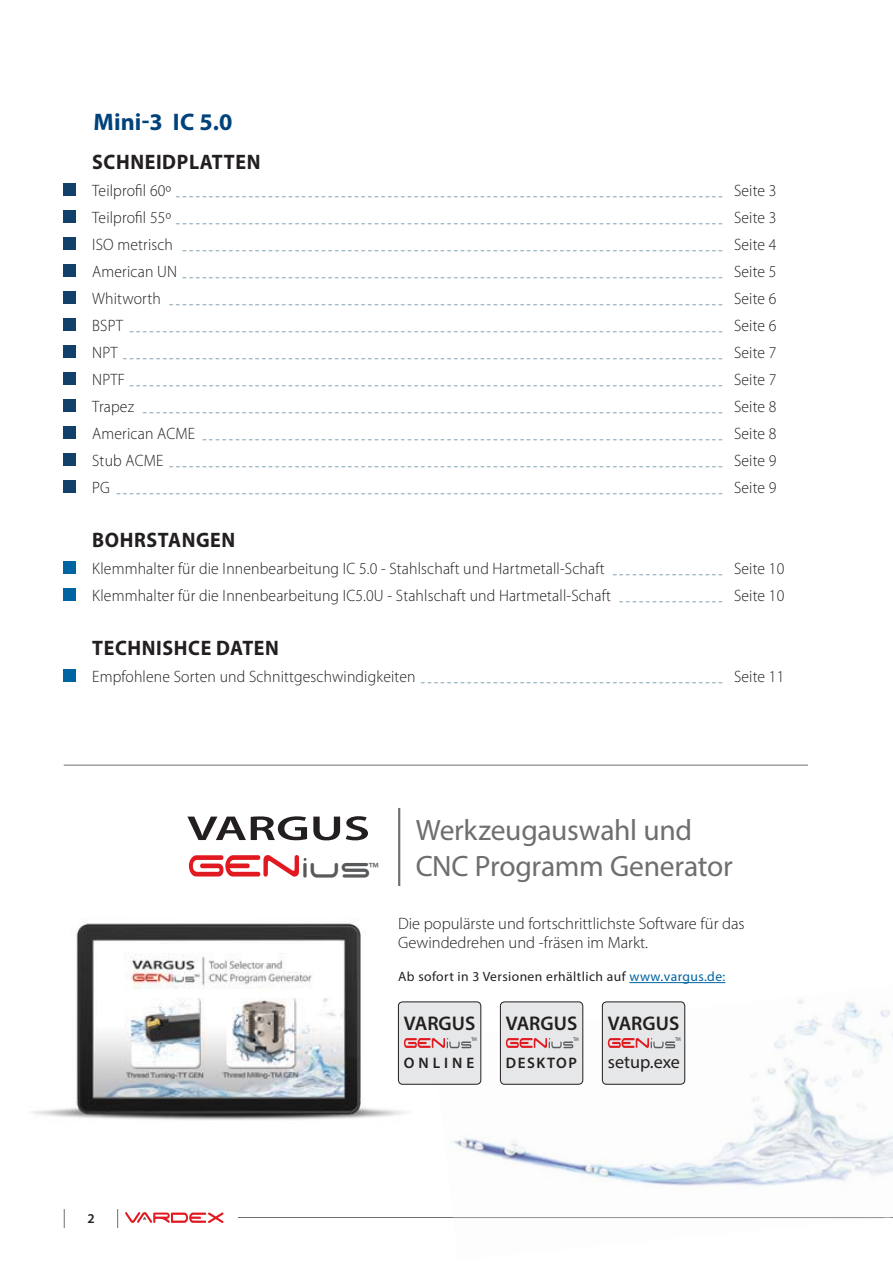
<style>
.page{position:relative;width:893px;height:1263px;background:#fff}
.page>*{position:absolute;margin:0;border:0;box-sizing:border-box;transform-origin:0 0}
.t1{font:600 34.8px "Myriad Pro";color:#231f20;scale:1.46 1}
.t2{font:33.45px "Space Age";color:#58595b}
.t3{font:29.55px/36.6px "Myriad Pro";letter-spacing:-.01em;color:#6d6e70}
.t4{font:700 24px "Myriad Pro";letter-spacing:.01em;color:#00427a}
.t5{font:700 21px "Myriad Pro";letter-spacing:.03em;color:#231f20;scale:.95 1}
.t6{font:600 19.8px "Myriad Pro";color:#231f20}
.t7{font:18.15px "Myriad Pro";color:#231f20}
.t8{font:300 16.5px/27px "Myriad Pro";letter-spacing:.01em;color:#231f20;scale:.95 1}
.t9{font:300 16.5px/19.5px "Myriad Pro";letter-spacing:.01em;color:#231f20}
.t10{font:600 15.15px "Myriad Pro";letter-spacing:.115em;color:#231f20}
.t11{font:13.5px "Myriad Pro";letter-spacing:.03em;color:#231f20}
.t12{font:600 13.5px "Myriad Pro";color:#231f20}
.t13{font:300 9px "Myriad Pro";color:#024163;scale:.8 1}
.s1{font-size:16.5px;color:#231f20}
.s2{font-size:9px;color:#024163}
.s3{color:#0064a2}
</style>
<div class="page">
<hr style="left:238px;top:1218px;width:655px;height:1px;background:#6d6e70">
<svg style="left:125px;top:1212px;width:99px;height:11px"></svg>
<svg style="left:117px;top:1209px;width:1px;height:19px"></svg>
<svg style="left:64px;top:1209px;width:1px;height:19px"></svg>
<img style="left:433px;top:1000px;width:460px;height:219px">
<img style="left:453px;top:1218px;width:435px;height:1px">
<img style="left:33px;top:923px;width:398px;height:197px">
<div style="left:64px;top:183px;width:12px;height:13px;background:#11416b"></div>
<div style="left:64px;top:210px;width:12px;height:13px;background:#11416b"></div>
<div style="left:64px;top:237px;width:12px;height:13px;background:#11416b"></div>
<div style="left:64px;top:264px;width:12px;height:13px;background:#11416b"></div>
<div style="left:64px;top:291px;width:12px;height:13px;background:#11416b"></div>
<div style="left:64px;top:318px;width:12px;height:13px;background:#11416b"></div>
<div style="left:64px;top:345px;width:12px;height:13px;background:#11416b"></div>
<div style="left:64px;top:372px;width:12px;height:13px;background:#11416b"></div>
<div style="left:64px;top:399px;width:12px;height:13px;background:#11416b"></div>
<div style="left:64px;top:426px;width:12px;height:13px;background:#11416b"></div>
<div style="left:64px;top:453px;width:12px;height:13px;background:#11416b"></div>
<div style="left:64px;top:480px;width:12px;height:13px;background:#11416b"></div>
<div style="left:64px;top:561px;width:12px;height:13px;background:#0064a2"></div>
<div style="left:64px;top:588px;width:12px;height:13px;background:#0064a2"></div>
<div style="left:64px;top:669px;width:12px;height:13px;background:#0064a2"></div>
<hr style="left:398px;top:808px;width:2px;height:78px;background:#6d6e70">
<hr style="left:629px;top:982px;width:96px;height:1px;background:#0064a2">
<svg style="left:189px;top:855px;width:118px;height:22px"></svg>
<div style="left:398px;top:1002px;width:83px;height:82px;background:#e6e7e8;border-radius:4px"></div>
<div style="left:398px;top:1002px;width:83px;height:83px;border:1px solid #231f20;border-radius:4px"></div>
<svg style="left:404px;top:1037px;width:72px;height:11px"></svg>
<div style="left:500px;top:1002px;width:83px;height:82px;background:#e6e7e8;border-radius:4px"></div>
<div style="left:500px;top:1002px;width:83px;height:83px;border:1px solid #231f20;border-radius:4px"></div>
<svg style="left:506px;top:1037px;width:72px;height:11px"></svg>
<div style="left:602px;top:1002px;width:83px;height:82px;background:#e6e7e8;border-radius:4px"></div>
<div style="left:602px;top:1002px;width:83px;height:83px;border:1px solid #231f20;border-radius:4px"></div>
<svg style="left:608px;top:1037px;width:72px;height:11px"></svg>
<hr style="left:64px;top:765px;width:744px;height:1px;background:#6d6e70">
<h3 class="t4" style="left:94px;top:113px;width:140px">Mini-3 IC 5.0</h3>
<h3 class="t5" style="left:92px;top:154px;width:179px">SCHNEIDPLATTEN</h3>
<p class="t13" style="left:92px;top:189px;width:857px"><span class="s1">Teilprofil 60º</span> _ _ _ _ _ _ _ _ _ _ _ _ _ _ _ _ _ _ _ _ _ _ _ _ _ _ _ _ _ _ _ _ _ _ _ _ _ _ _ _ _ _ _ _ _ _ _ _ _ _ _ _ _ _ _ _ _ _ _ _ _ _ _ _ _ _ _ _ _ _ _ _ _ _ _ _ _ _ _ _ _ _ _ <span class="s1">Seite 3</span></p>
<p class="t13" style="left:92px;top:216px;width:857px"><span class="s1">Teilprofil 55º</span> _ _ _ _ _ _ _ _ _ _ _ _ _ _ _ _ _ _ _ _ _ _ _ _ _ _ _ _ _ _ _ _ _ _ _ _ _ _ _ _ _ _ _ _ _ _ _ _ _ _ _ _ _ _ _ _ _ _ _ _ _ _ _ _ _ _ _ _ _ _ _ _ _ _ _ _ _ _ _ _ _ _ _ <span class="s1">Seite 3</span></p>
<p class="t13" style="left:92px;top:243px;width:857px"><span class="s1">ISO metrisch</span> _ _ _ _ _ _ _ _ _ _ _ _ _ _ _ _ _ _ _ _ _ _ _ _ _ _ _ _ _ _ _ _ _ _ _ _ _ _ _ _ _ _ _ _ _ _ _ _ _ _ _ _ _ _ _ _ _ _ _ _ _ _ _ _ _ _ _ _ _ _ _ _ _ _ _ _ _ _ _ _ _ _ <span class="s1">Seite 4</span></p>
<p class="t13" style="left:92px;top:270px;width:857px"><span class="s1">American UN</span> _ _ _ _ _ _ _ _ _ _ _ _ _ _ _ _ _ _ _ _ _ _ _ _ _ _ _ _ _ _ _ _ _ _ _ _ _ _ _ _ _ _ _ _ _ _ _ _ _ _ _ _ _ _ _ _ _ _ _ _ _ _ _ _ _ _ _ _ _ _ _ _ _ _ _ _ _ _ _ _ _ _ <span class="s1">Seite 5</span></p>
<p class="t13" style="left:92px;top:297px;width:857px"><span class="s1">Whitworth</span> _ _ _ _ _ _ _ _ _ _ _ _ _ _ _ _ _ _ _ _ _ _ _ _ _ _ _ _ _ _ _ _ _ _ _ _ _ _ _ _ _ _ _ _ _ _ _ _ _ _ _ _ _ _ _ _ _ _ _ _ _ _ _ _ _ _ _ _ _ _ _ _ _ _ _ _ _ _ _ _ _ _ _ _ <span class="s1">Seite 6</span></p>
<p class="t13" style="left:92px;top:324px;width:857px"><span class="s1">BSPT</span> _ _ _ _ _ _ _ _ _ _ _ _ _ _ _ _ _ _ _ _ _ _ _ _ _ _ _ _ _ _ _ _ _ _ _ _ _ _ _ _ _ _ _ _ _ _ _ _ _ _ _ _ _ _ _ _ _ _ _ _ _ _ _ _ _ _ _ _ _ _ _ _ _ _ _ _ _ _ _ _ _ _ _ _ _ _ _ _ _ _ <span class="s1">Seite 6</span></p>
<p class="t13" style="left:92px;top:351px;width:857px"><span class="s1">NPT</span> _ _ _ _ _ _ _ _ _ _ _ _ _ _ _ _ _ _ _ _ _ _ _ _ _ _ _ _ _ _ _ _ _ _ _ _ _ _ _ _ _ _ _ _ _ _ _ _ _ _ _ _ _ _ _ _ _ _ _ _ _ _ _ _ _ _ _ _ _ _ _ _ _ _ _ _ _ _ _ _ _ _ _ _ _ _ _ _ _ _ _ <span class="s1">Seite 7</span></p>
<p class="t13" style="left:92px;top:378px;width:857px"><span class="s1">NPTF</span> ________________________________________________________________ _ _ _ _ _ _ _ _ _ _ _ _ _ _ _ _ _ _ _ _ _ _ _ _ _ _ <span class="s1">Seite 7</span></p>
<p class="t13" style="left:92px;top:405px;width:857px"><span class="s1">Trapez</span> _ _ _ _ _ _ _ _ _ _ _ _ _ _ _ _ _ _ _ _ _ _ _ _ _ _ _ _ _ _ _ _ _ _ _ _ _ _ _ _ _ _ _ _ _ _ _ _ _ _ _ _ _ _ _ _ _ _ _ _ _ _ _ _ _ _ _ _ _ _ _ _ _ _ _ _ _ _ _ _ _ _ _ _ _ _ _ _ <span class="s1">Seite 8</span></p>
<p class="t13" style="left:92px;top:432px;width:857px"><span class="s1">American ACME</span> _ _ _ _ _ _ _ _ _ _ _ _ _ _ _ _ _ _ _ _ _ _ _ _ _ _ _ _ _ _ _ _ _ _ _ _ _ _ _ _ _ _ _ _ _ _ _ _ _ _ _ _ _ _ _ _ _ _ _ _ _ _ _ _ _ _ _ _ _ _ _ _ _ _ _ _ _ _ _ <span class="s1">Seite 8</span></p>
<p class="t13" style="left:92px;top:459px;width:857px"><span class="s1">Stub ACME</span> _ _ _ _ _ _ _ _ _ _ _ _ _ _ _ _ _ _ _ _ _ _ _ _ _ _ _ _ _ _ _ _ _ _ _ _ _ _ _ _ _ _ _ _ _ _ _ _ _ _ _ _ _ _ _ _ _ _ _ _ _ _ _ _ _ _ _ _ _ _ _ _ _ _ _ _ _ _ _ _ _ _ _ _ <span class="s1">Seite 9</span></p>
<p class="t13" style="left:92px;top:486px;width:857px"><span class="s1">PG</span> _ _ _ _ _ _ _ _ _ _ _ _ _ _ _ _ _ _ _ _ _ _ _ _ _ _ _ _ _ _ _ _ _ _ _ _ _ _ _ _ _ _ _ _ _ _ _ _ _ _ _ _ _ _ _ _ _ _ _ _ _ _ _ _ _ _ _ _ _ _ _ _ _ _ _ _ _ _ _ _ _ _ _ _ _ _ _ _ _ _ _ _ <span class="s1">Seite 9</span></p>
<h3 class="t5" style="left:92px;top:532px;width:152px">BOHRSTANGEN</h3>
<h3 class="t8" style="left:92px;top:556px;width:730px">Klemmhalter für die Innenbearbeitung IC 5.0 - Stahlschaft und Hartmetall-Schaft <span class="s2">_ _ _ _ _ _ _ _ _ _ _ _ _ _ _ _ _</span> Seite 10<br>Klemmhalter für die Innenbearbeitung IC5.0U - Stahlschaft und Hartmetall-Schaft <span class="s2">_ _ _ _ _ _ _ _ _ _ _ _ _ _ _ _</span> Seite 10</h3>
<h3 class="t5" style="left:92px;top:640px;width:198px">TECHNISHCE DATEN</h3>
<h3 class="t8" style="left:92px;top:664px;width:730px">Empfohlene Sorten und Schnittgeschwindigkeiten <span class="s2">_ _ _ _ _ _ _ _ _ _ _ _ _ _ _ _ _ _ _ _ _ _ _ _ _ _ _ _ _ _ _ _ _ _ _ _ _ _ _ _ _ _ _ _ _ _</span> Seite 11</h3>
<h3 class="t12" style="left:87px;top:1213px;width:9px">2</h3>
<h1 class="t1" style="left:187px;top:815px;width:127px">VARGUS</h1>
<h2 class="t2" style="left:302px;top:853px;width:79px">Ius<sup>™</sup></h2>
<h3 class="t3" style="left:416px;top:813px;width:318px">Werkzeugauswahl und<br>CNC Programm Generator</h3>
<h3 class="t9" style="left:398px;top:914px;width:348px">Die populärste und fortschrittlichste Software für das<br>Gewindedrehen und -fräsen im Markt.</h3>
<h3 class="t11" style="left:398px;top:972px;width:329px">Ab sofort in 3 Versionen erhältlich auf <span class="s3">www.vargus.de:</span></h3>
<h3 class="t6" style="left:404px;top:1016px;width:73px">VARGUS</h3>
<h3 class="t10" style="left:404px;top:1057px;width:72px">ONLINE</h3>
<h3 class="t6" style="left:506px;top:1016px;width:73px">VARGUS</h3>
<h3 class="t10" style="left:506px;top:1057px;width:73px">DESKTOP</h3>
<h3 class="t6" style="left:608px;top:1016px;width:73px">VARGUS</h3>
<h3 class="t7" style="left:608px;top:1055px;width:74px">setup.exe</h3>
</div>
